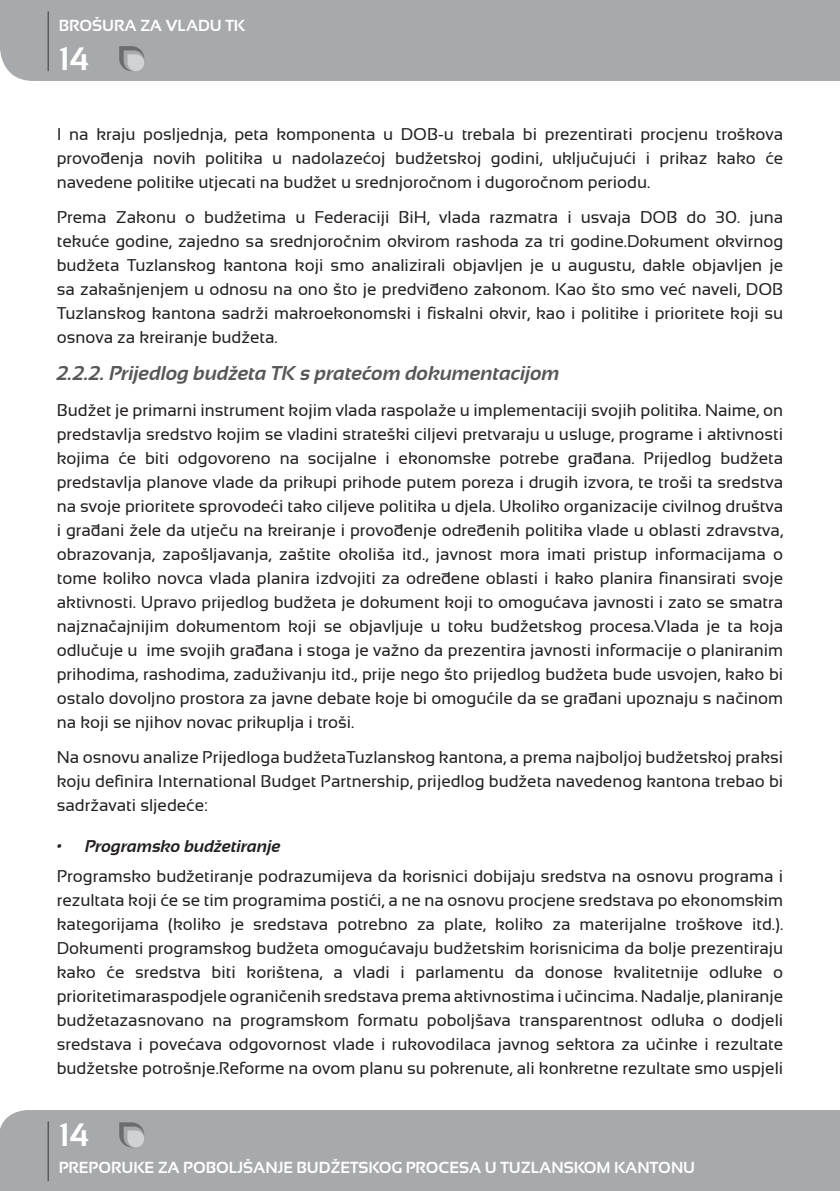
<style>
.page{position:relative;width:840px;height:1191px;background:#fff}
.page>*{position:absolute;margin:0;border:0;box-sizing:border-box;transform-origin:0 0}
.t1{font:700 32.4px "Sansation";color:#fff}
.t2{font:italic 700 20px "Sansation";color:#57585a}
.t3{font:17px/24px "Sansation";color:#231f20;text-align:justify}
.t4{font:italic 700 17px "Sansation";color:#231f20}
.t5{font:700 16px "Sansation";color:#fff}
</style>
<div class="page">
<div style="left:0;top:1110px;width:839px;height:81px;background:#a8a9ad"></div>
<div style="left:0;top:0;width:839px;height:81px;background:#a8a9ad"></div>
<hr style="left:47px;top:11px;width:2px;height:60px;background:#57585a">
<hr style="left:47px;top:1121px;width:2px;height:60px;background:#57585a">
<svg style="left:119px;top:46px;width:25px;height:25px"></svg>
<svg style="left:119px;top:1122px;width:25px;height:25px"></svg>
<p class="t5" style="left:59px;top:16px;width:188px">BROŠURA ZA VLADU TK</p>
<h1 class="t1" style="left:59px;top:40px;width:32px">14</h1>
<p class="t3" style="left:57px;top:122px;width:727px">I na kraju posljednja, peta komponenta u DOB-u trebala bi prezentirati procjenu troškova provođenja novih politika u nadolazećoj budžetskoj godini, uključujući i prikaz kako će navedene politike utjecati na budžet u srednjoročnom i dugoročnom periodu.</p>
<p class="t3" style="left:57px;top:205px;width:727px">Prema Zakonu o budžetima u Federaciji BiH, vlada razmatra i usvaja DOB do 30. juna tekuće godine, zajedno sa srednjoročnim okvirom rashoda za tri godine.Dokument okvirnog budžeta Tuzlanskog kantona koji smo analizirali objavljen je u augustu, dakle objavljen je sa zakašnjenjem u odnosu na ono što je predviđeno zakonom. Kao što smo već naveli, DOB Tuzlanskog kantona sadrži makroekonomski i fiskalni okvir, kao i politike i prioritete koji su osnova za kreiranje budžeta.</p>
<p class="t2" style="left:57px;top:362px;width:504px">2.2.2. Prijedlog budžeta TK s pratećom dokumentacijom</p>
<p class="t3" style="left:57px;top:398px;width:727px">Budžet je primarni instrument kojim vlada raspolaže u implementaciji svojih politika. Naime, on predstavlja sredstvo kojim se vladini strateški ciljevi pretvaraju u usluge, programe i aktivnosti kojima će biti odgovoreno na socijalne i ekonomske potrebe građana. Prijedlog budžeta predstavlja planove vlade da prikupi prihode putem poreza i drugih izvora, te troši ta sredstva na svoje prioritete sprovodeći tako ciljeve politika u djela. Ukoliko organizacije civilnog društva i građani žele da utječu na kreiranje i provođenje određenih politika vlade u oblasti zdravstva, obrazovanja, zapošljavanja, zaštite okoliša itd., javnost mora imati pristup informacijama o tome koliko novca vlada planira izdvojiti za određene oblasti i kako planira finansirati svoje aktivnosti. Upravo prijedlog budžeta je dokument koji to omogućava javnosti i zato se smatra najznačajnijim dokumentom koji se objavljuje u toku budžetskog procesa.Vlada je ta koja odlučuje u ime svojih građana i stoga je važno da prezentira javnosti informacije o planiranim prihodima, rashodima, zaduživanju itd., prije nego što prijedlog budžeta bude usvojen, kako bi ostalo dovoljno prostora za javne debate koje bi omogućile da se građani upoznaju s načinom na koji se njihov novac prikuplja i troši.</p>
<p class="t3" style="left:57px;top:745px;width:727px">Na osnovu analize Prijedloga budžetaTuzlanskog kantona, a prema najboljoj budžetskoj praksi koju definira International Budget Partnership, prijedlog budžeta navedenog kantona trebao bi sadržavati sljedeće:</p>
<p class="t4" style="left:57px;top:837px;width:225px">• Programsko budžetiranje</p>
<p class="t3" style="left:57px;top:864px;width:727px">Programsko budžetiranje podrazumijeva da korisnici dobijaju sredstva na osnovu programa i rezultata koji će se tim programima postići, a ne na osnovu procjene sredstava po ekonomskim kategorijama (koliko je sredstava potrebno za plate, koliko za materijalne troškove itd.).<br>Dokumenti programskog budžeta omogućavaju budžetskim korisnicima da bolje prezentiraju kako će sredstva biti korištena, a vladi i parlamentu da donose kvalitetnije odluke o prioritetimaraspodjele ograničenih sredstava prema aktivnostima i učincima. Nadalje, planiranje budžetazasnovano na programskom formatu poboljšava transparentnost odluka o dodjeli sredstava i povećava odgovornost vlade i rukovodilaca javnog sektora za učinke i rezultate budžetske potrošnje.Reforme na ovom planu su pokrenute, ali konkretne rezultate smo uspjeli</p>
<h1 class="t1" style="left:59px;top:1116px;width:32px">14</h1>
<p class="t5" style="left:59px;top:1158px;width:637px">PREPORUKE ZA POBOLJŠANJE BUDŽETSKOG PROCESA U TUZLANSKOM KANTONU</p>
</div>
